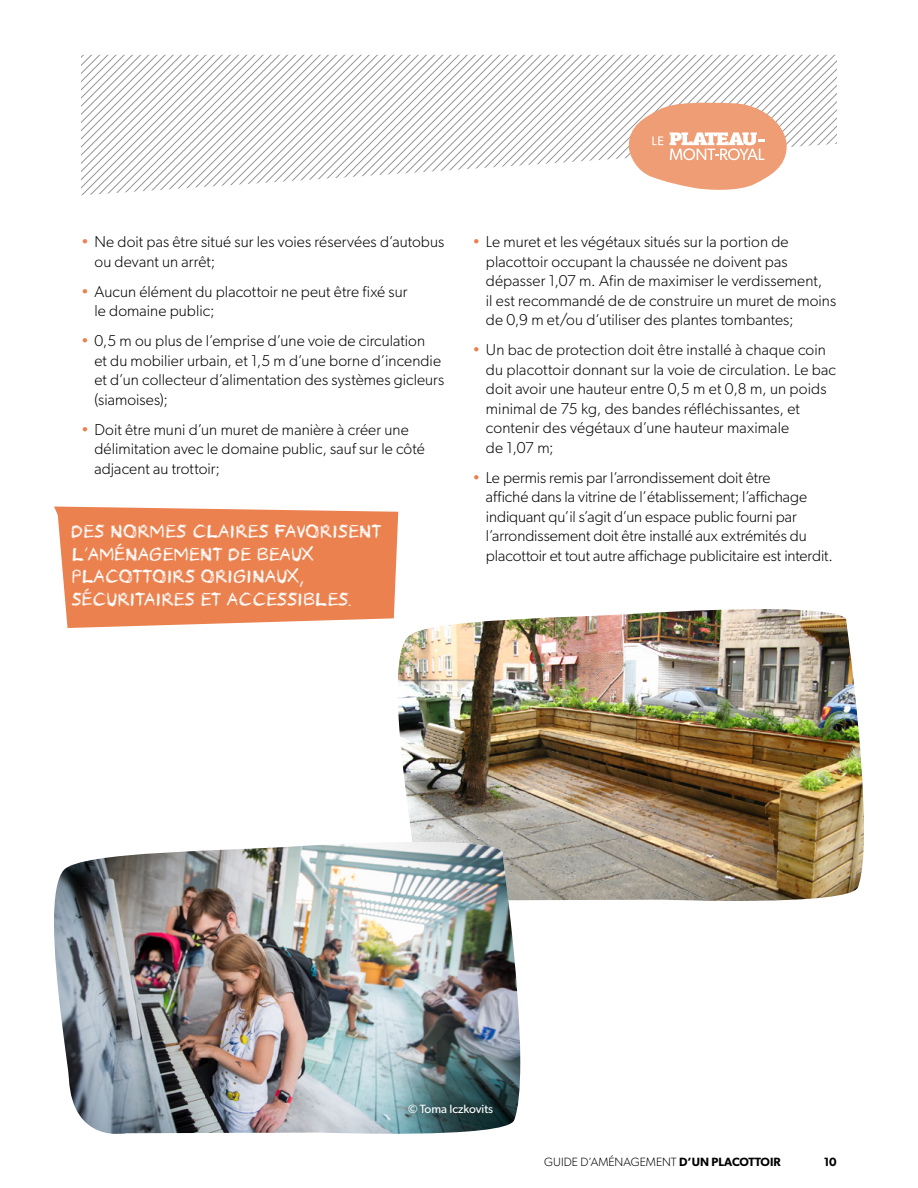
<style>
.page{position:relative;width:918px;height:1188px;background:#fff}
.page>*{position:absolute;margin:0;border:0;box-sizing:border-box;transform-origin:0 0}
.t1{font:19.5px/22.5px "Crayon Hand";color:#fff}
.t2{font:300 15.75px/19.5px "Gibson";letter-spacing:.005em;color:#000}
.t3{font:300 12px "Gibson";color:#000}
.t4{font:12px "Gibson";color:#fff}
.t5{font:600 12px "Gibson";color:#000}
.s1{color:#eb814e}
.s2{font-weight:600}
</style>
<div class="page">
<svg style="left:81px;top:55px;width:756px;height:140px"></svg>
<svg style="left:628px;top:102px;width:159px;height:90px"></svg>
<img style="left:398px;top:609px;width:466px;height:292px">
<svg style="left:398px;top:833px;width:135px;height:243px"></svg>
<img style="left:54px;top:842px;width:466px;height:292px">
<svg style="left:54px;top:507px;width:344px;height:121px;background:#ec8b5d"></svg>
<svg style="left:397px;top:1093px;width:107px;height:33px;background:#385a5d"></svg>
<p class="t2" style="left:94px;top:232px;width:351px;text-indent:-13px"><span class="s1">•</span> N e doit pas être situé sur les voies réservées d’autobus ou devant un arrêt;</p>
<p class="t2" style="left:94px;top:281px;width:315px;text-indent:-13px"><span class="s1">•</span> Aucun élément du placottoir ne peut être fixé sur le domaine public;</p>
<p class="t2" style="left:94px;top:331px;width:351px;text-indent:-13px"><span class="s1">•</span> 0,5 m ou plus de l’emprise d’une voie de circulation<br>et du mobilier urbain, et 1,5 m d’une borne d’incendie et d’un collecteur d’alimentation des systèmes gicleurs (siamoises);</p>
<p class="t2" style="left:94px;top:419px;width:332px;text-indent:-13px"><span class="s1">•</span> Doit être muni d’un muret de manière à créer une délimitation avec le domaine public, sauf sur le côté adjacent au trottoir;</p>
<p class="t1" style="left:71px;top:521px;width:12px">DES</p>
<p class="t1" style="left:109px;top:521px;width:53px">NORMES</p>
<p class="t1" style="left:191px;top:521px;width:191px">CLAIRES FAVORISENT</p>
<p class="t1" style="left:71px;top:543px;width:104px">L’AMÉNAGEME</p>
<p class="t1" style="left:71px;top:543px;width:283px;text-indent:128px">NT DE BEAUX<br>PLACOTTOIRS ORIGINAUX,<br>SÉCURITAIRES ET ACCESSIBLES.</p>
<p class="t2" style="left:486px;top:232px;width:352px;text-indent:-13px"><span class="s1">•</span> Le muret et les végétaux situés sur la portion de placottoir occupant la chaussée ne doivent pas dépasser 1,07 m. Afin de maximiser le verdissement,<br>il est recommandé de de construire un muret de moins de 0,9 m et/ou d’utiliser des plantes tombantes;</p>
<p class="t2" style="left:486px;top:340px;width:352px;text-indent:-13px"><span class="s1">•</span> U n bac de protection doit être installé à chaque coin du placottoir donnant sur la voie de circulation. Le bac doit avoir une hauteur entre 0,5 m et 0,8 m, un poids minimal de 75 kg, des bandes réfléchissantes, et contenir des végétaux d’une hauteur maximale<br>de 1,07 m;</p>
<p class="t2" style="left:486px;top:467px;width:345px;text-indent:-13px"><span class="s1">•</span> Le permis remis par l’arrondissement doit être<br>affiché dans la vitrine de l’établissement; l’affichage indiquant qu’il s’agit d’un espace public fourni par l’arrondissement doit être installé aux extrémités du placottoir et tout autre affichage publicitaire est interdit.</p>
<p class="t4" style="left:408px;top:1102px;width:86px">© Toma Iczkovits</p>
<p class="t3" style="left:544px;top:1154px;width:238px">Guide d’aménag ement <span class="s2">D’UN PLACOTTOIR</span></p>
<p class="t5" style="left:824px;top:1154px;width:15px">10</p>
</div>
